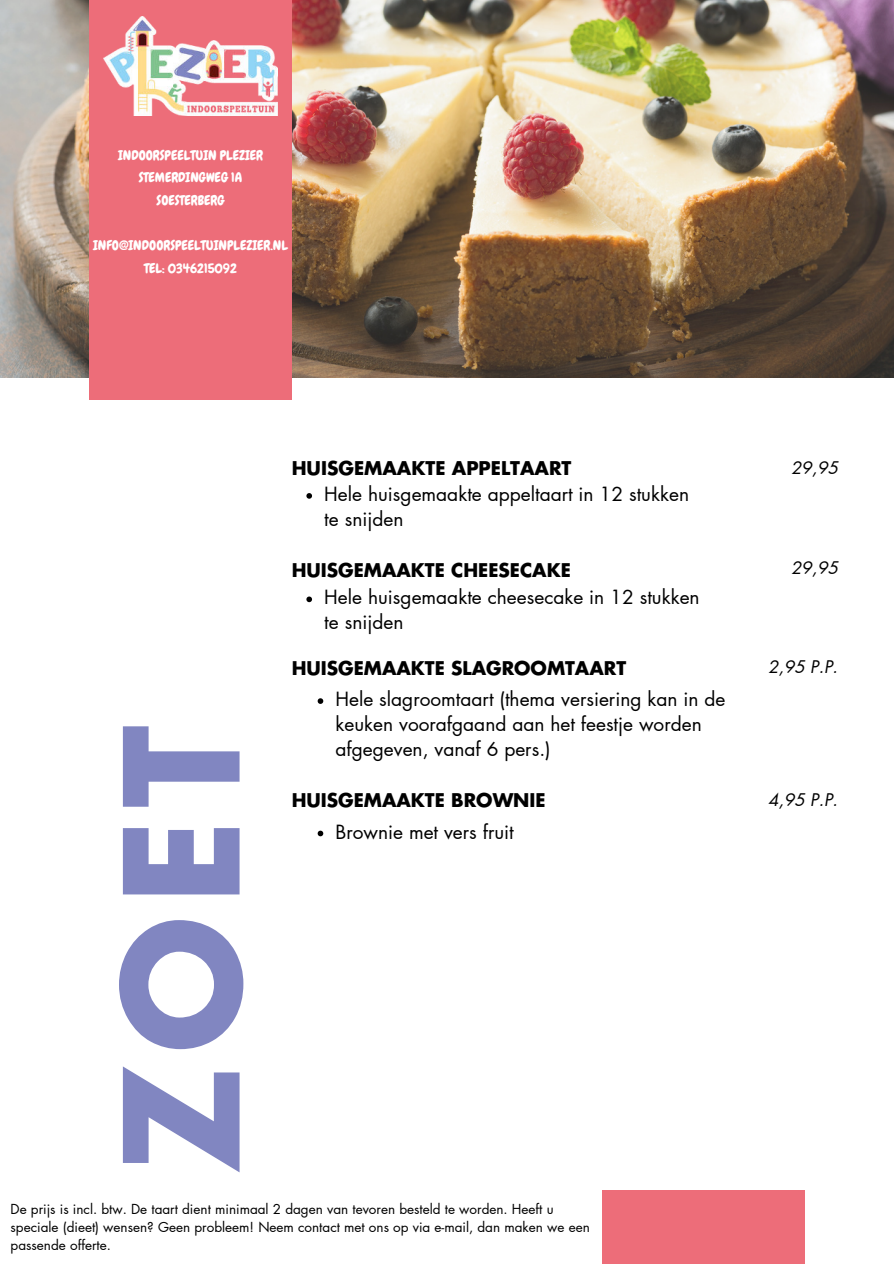
<style>
.page{position:relative;width:894px;height:1264px;background:#fff}
.page>*{position:absolute;margin:0;border:0;box-sizing:border-box;transform-origin:0 0}
.t1{font:700 154.65px "Futura LT Pro";color:#8186c1}
.t2{font:19.05px/24.8px "Futura LT Pro";color:#000}
.t3{font:700 18.45px "Futura LT Pro";color:#000}
.t4{font:italic 16.95px "Futura LT Pro";color:#000}
.t5{font:13.5px/18px "Futura LT Pro";color:#000}
.t6{font:13.5px/22.5px "Chewy";color:#fff;text-align:center}
</style>
<div class="page">
<img style="left:0;top:0;width:893px;height:377px">
<div style="left:89px;top:0;width:203px;height:399px;background:#ed6d79"></div>
<div style="left:601px;top:1190px;width:203px;height:73px;background:#ed6d79"></div>
<img style="left:104px;top:16px;width:173px;height:99px">
<svg style="left:306px;top:493px;width:6px;height:5px"></svg>
<svg style="left:306px;top:596px;width:6px;height:6px"></svg>
<svg style="left:317px;top:698px;width:6px;height:6px"></svg>
<svg style="left:317px;top:830px;width:6px;height:6px"></svg>
<p class="t6" style="left:118px;top:144px;width:146px">INDOORSPEELTUIN PLEZIER<br>STEMERDINGWEG 1A<br>SOESTERBERG</p>
<p class="t6" style="left:93px;top:234px;width:196px">INFO@INDOORSPEELTUINPLEZIER.NL<br>TEL: 0346215092</p>
<p class="t3" style="left:292px;top:454px;width:281px">HUISGEMAAKTE APPELTAART</p>
<p class="t2" style="left:324px;top:481px;width:366px">Hele huisgemaakte appeltaart in 12 stukken te snijden</p>
<p class="t4" style="left:790px;top:456px;width:49px">29,95</p>
<p class="t3" style="left:292px;top:556px;width:280px">HUISGEMAAKTE CHEESECAKE</p>
<p class="t4" style="left:790px;top:555px;width:49px">29,95</p>
<p class="t2" style="left:324px;top:585px;width:377px">Hele huisgemaakte cheesecake in 12 stukken te snijden</p>
<h1 class="t1" style="left:62px;top:1174px;width:450px;rotate:-90deg">ZOET</h1>
<p class="t3" style="left:292px;top:653px;width:336px">HUISGEMAAKTE SLAGROOMTAART</p>
<p class="t4" style="left:768px;top:655px;width:71px">2,95 P.P.</p>
<p class="t2" style="left:335px;top:686px;width:391px">Hele slagroomtaart (thema versiering kan in de keuken voorafgaand aan het feestje worden afgegeven, vanaf 6 pers.)</p>
<p class="t3" style="left:292px;top:785px;width:255px">HUISGEMAAKTE BROWNIE</p>
<p class="t4" style="left:768px;top:788px;width:71px">4,95 P.P.</p>
<p class="t2" style="left:335px;top:819px;width:180px">Brownie met vers fruit</p>
<p class="t5" style="left:11px;top:1200px;width:580px">De prijs is incl. btw. De taart dient minimaal 2 dagen van tevoren besteld te worden. Heeft u speciale (dieet) wensen? Geen probleem! Neem contact met ons op via e-mail, dan maken we een passende offerte.</p>
</div>
